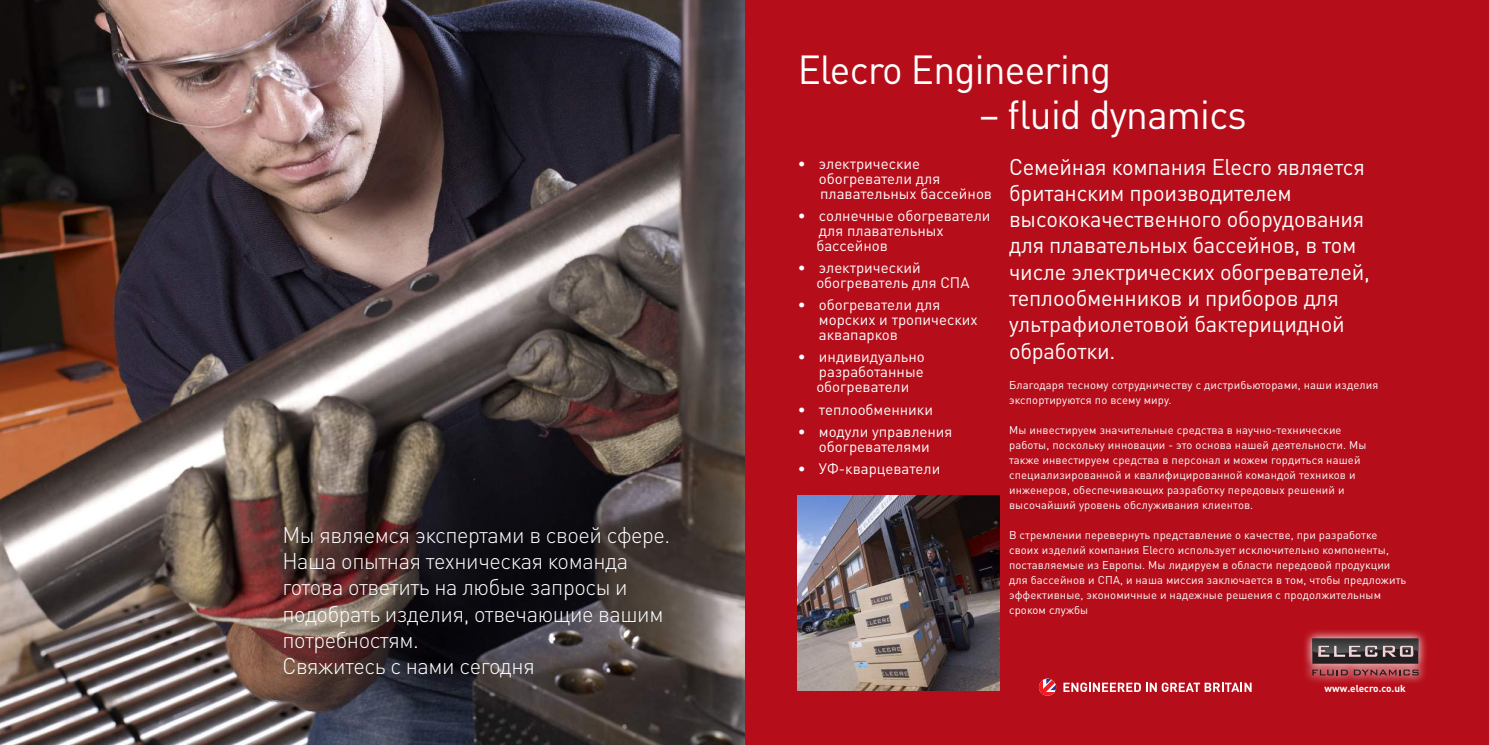
<style>
.page{position:relative;width:1489px;height:745px;background:#fff}
.page>*{position:absolute;margin:0;border:0;box-sizing:border-box;transform-origin:0 0}
.t1{font:40px "DIN Pro";letter-spacing:-.02em;color:#fff}
.t2{font:22.5px/26.2px "DIN Pro";letter-spacing:-.01em;color:#fff}
.t3{font:300 22.5px/26.2px "DIN Pro";letter-spacing:-.02em;color:#fff}
.t4{font:15px/15px "DIN Pro";color:#fff}
.t5{font:11.25px/15px "DIN Pro";letter-spacing:.01em;color:#fff}
.t6{font:700 10px "DIN Pro";color:#fff}
</style>
<div class="page">
<div style="left:744px;top:0;width:744px;height:744px;background:#b50e1a"></div>
<svg style="left:1305px;top:631px;width:121px;height:52px"></svg>
<svg style="left:1312px;top:638px;width:106px;height:25px;background:#524b4c"></svg>
<svg style="left:1312px;top:669px;width:35px;height:6px"></svg>
<svg style="left:1353px;top:669px;width:65px;height:6px"></svg>
<img style="left:0;top:0;width:744px;height:744px">
<svg style="left:1041px;top:693px;width:13px;height:2px"></svg>
<svg style="left:1040px;top:678px;width:16px;height:15px"></svg>
<svg style="left:1063px;top:682px;width:188px;height:9px"></svg>
<img style="left:797px;top:495px;width:202px;height:195px">
<h2 class="t3" style="left:282px;top:520px;width:389px">Мы являемся экспертами в своей сфере.<br>Наша опытная техническая команда готова ответить на любые запросы и подобрать изделия, отвечающие вашим потребностям.<br>Свяжитесь с нами сегодня</h2>
<h1 class="t1" style="left:797px;top:42px;width:315px">Elecro Engineering</h1>
<h1 class="t1" style="left:978px;top:87px;width:269px">– fluid dynamics</h1>
<h3 class="t4" style="left:818px;top:155px;width:175px;text-indent:-21px">• электрические обогреватели для плавательных бассейнов</h3>
<h3 class="t4" style="left:816px;top:207px;width:176px;text-indent:-19px">• солнечные обогреватели для плавательных бассейнов</h3>
<h3 class="t4" style="left:816px;top:259px;width:155px;text-indent:-19px">• электрический обогреватель для СПА</h3>
<h3 class="t4" style="left:818px;top:296px;width:160px;text-indent:-21px">• обогреватели для морских и тропических аквапарков</h3>
<h3 class="t4" style="left:816px;top:348px;width:110px;text-align:justify;text-indent:-19px">• индивидуально разработанные обогреватели</h3>
<h3 class="t4" style="left:797px;top:401px;width:137px">• теплообменники</h3>
<h3 class="t4" style="left:797px;top:423px;width:156px;text-align:center">• модули управления обогревателями</h3>
<h3 class="t4" style="left:797px;top:460px;width:144px">• УФ-кварцеватели</h3>
<p class="t2" style="left:1009px;top:152px;width:362px">Семейная компания Elecro является британским производителем высококачественного оборудования для плавательных бассейнов, в том числе электрических обогревателей, теплообменников и приборов для ультрафиолетовой бактерицидной обработки.</p>
<p class="t5" style="left:1009px;top:376px;width:371px">Благодаря тесному сотрудничеству с дистрибьюторами, наши изделия экспортируются по всему миру.</p>
<p class="t5" style="left:1009px;top:421px;width:359px">Мы инвестируем значительные средства в научно-технические работы, поскольку инновации - это основа нашей деятельности. Мы также инвестируем средства в персонал и можем гордиться нашей специализированной и квалифицированной командой техников и инженеров, обеспечивающих разработку передовых решений и высочайший уровень обслуживания клиентов.</p>
<p class="t5" style="left:1009px;top:526px;width:398px">В стремлении перевернуть представление о качестве, при разработке своих изделий компания Elecro использует исключительно компоненты, поставляемые из Европы. Мы лидируем в области передовой продукции для бассейнов и СПА, и наша миссия заключается в том, чтобы предложить эффективные, экономичные и надежные решения с продолжительным сроком службы</p>
<p class="t6" style="left:1324px;top:681px;width:83px">www.elecro.co.uk</p>
</div>
